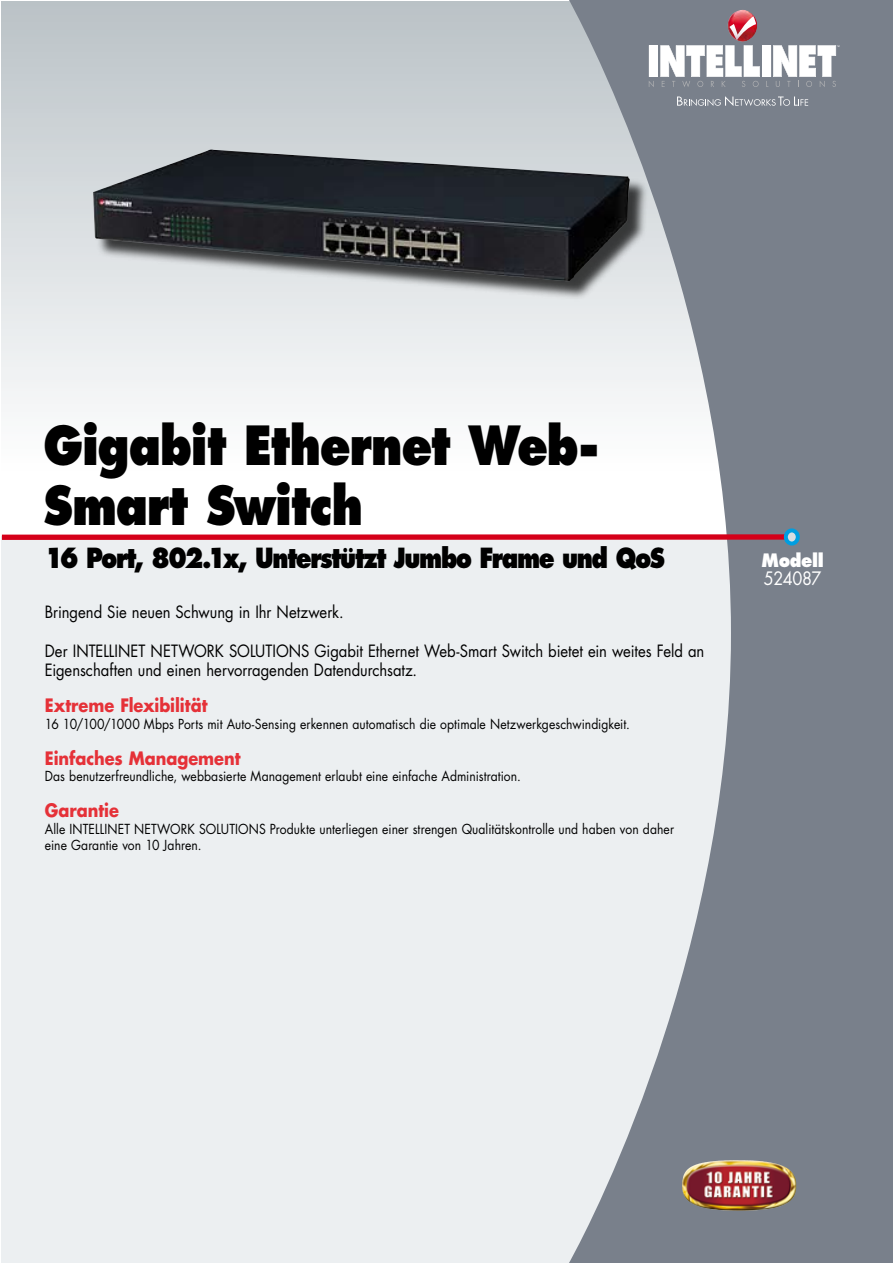
<style>
.page{position:relative;width:893px;height:1263px;background:#fff}
.page>*{position:absolute;margin:0;border:0;box-sizing:border-box;transform-origin:0 0}
.t1{font:800 52.5px/60px "Futura Std";letter-spacing:-.03em;color:#000;scale:.85 1}
.t2{font:800 27px "Futura Std";letter-spacing:-.065em;color:#000;scale:.85 1}
.t3{font:700 18px "Futura Std";letter-spacing:-.005em;color:#e53138;scale:.9 1}
.t4{font:800 18px "Futura Std";color:#fff;scale:.9 1}
.t5{font:18px "Futura Std";letter-spacing:-.025em;color:#fff;scale:.9 1}
.t6{font:16.5px/19.5px "Futura Std";color:#000;scale:.9 1}
.t7{font:13.5px/16.5px "Futura Std";letter-spacing:.005em;color:#000;scale:.9 1}
</style>
<div class="page">
<div style="left:2px;top:1px;width:733px;height:471px;background:linear-gradient(to bottom,#bac2c7,#feffff)"></div>
<div style="left:2px;top:537px;width:729px;height:726px;background:#eceff1"></div>
<svg style="left:569px;top:0;width:324px;height:1263px;fill:#79808b"></svg>
<div style="left:2px;top:534px;width:785px;height:6px;background:#d50019"></div>
<div style="left:786px;top:530px;width:12px;height:14px;background:#d8dee1;border-radius:50%"></div>
<div style="left:784px;top:528px;width:16px;height:17px;border:4px solid #009ee0;border-radius:50%"></div>
<img style="left:726px;top:10px;width:33px;height:6px">
<svg style="left:649px;top:16px;width:191px;height:71px"></svg>
<svg style="left:677px;top:96px;width:131px;height:10px"></svg>
<img style="left:763px;top:1166px;width:33px;height:43px">
<div style="left:94px;top:150px;width:555px;height:151px;background:#000;opacity:.75"></div>
<img style="left:92px;top:149px;width:538px;height:133px">
<h1 class="t1" style="left:43px;top:415px;width:656px">Gigabit Ethernet Web-<br>Smart Switch</h1>
<h2 class="t2" style="left:45px;top:541px;width:731px">16 Port, 802.1x, Unterstützt Jumbo Frame und QoS</h2>
<p class="t6" style="left:45px;top:602px;width:333px">Bringend Sie neuen Schwung in Ihr Netzwerk.</p>
<p class="t6" style="left:45px;top:641px;width:734px">Der INTELLINET NETWORK SOLUTIONS Gigabit Ethernet Web-Smart Switch bietet ein weites Feld an<br>Eigenschaften und einen hervorragenden Datendurchsatz.</p>
<h3 class="t3" style="left:45px;top:694px;width:182px">Extreme Flexibilität</h3>
<p class="t7" style="left:45px;top:716px;width:651px">16 10/100/1000 Mbps Ports mit Auto-Sensing erkennen automatisch die optimale Netzwerkgeschwindigkeit.</p>
<h3 class="t3" style="left:45px;top:746px;width:219px">Einfaches Management</h3>
<p class="t7" style="left:45px;top:768px;width:530px">Das benutzerfreundliche, webbasierte Management erlaubt eine einfache Administration.</p>
<h3 class="t3" style="left:45px;top:799px;width:84px">Garantie</h3>
<p class="t7" style="left:45px;top:821px;width:701px">Alle INTELLINET NETWORK SOLUTIONS Produkte unterliegen einer strengen Qualitätskontrolle und haben von daher eine Garantie von 10 Jahren.</p>
<h3 class="t4" style="left:762px;top:549px;width:71px">Modell</h3>
<h3 class="t5" style="left:764px;top:567px;width:66px">524087</h3>
</div>
